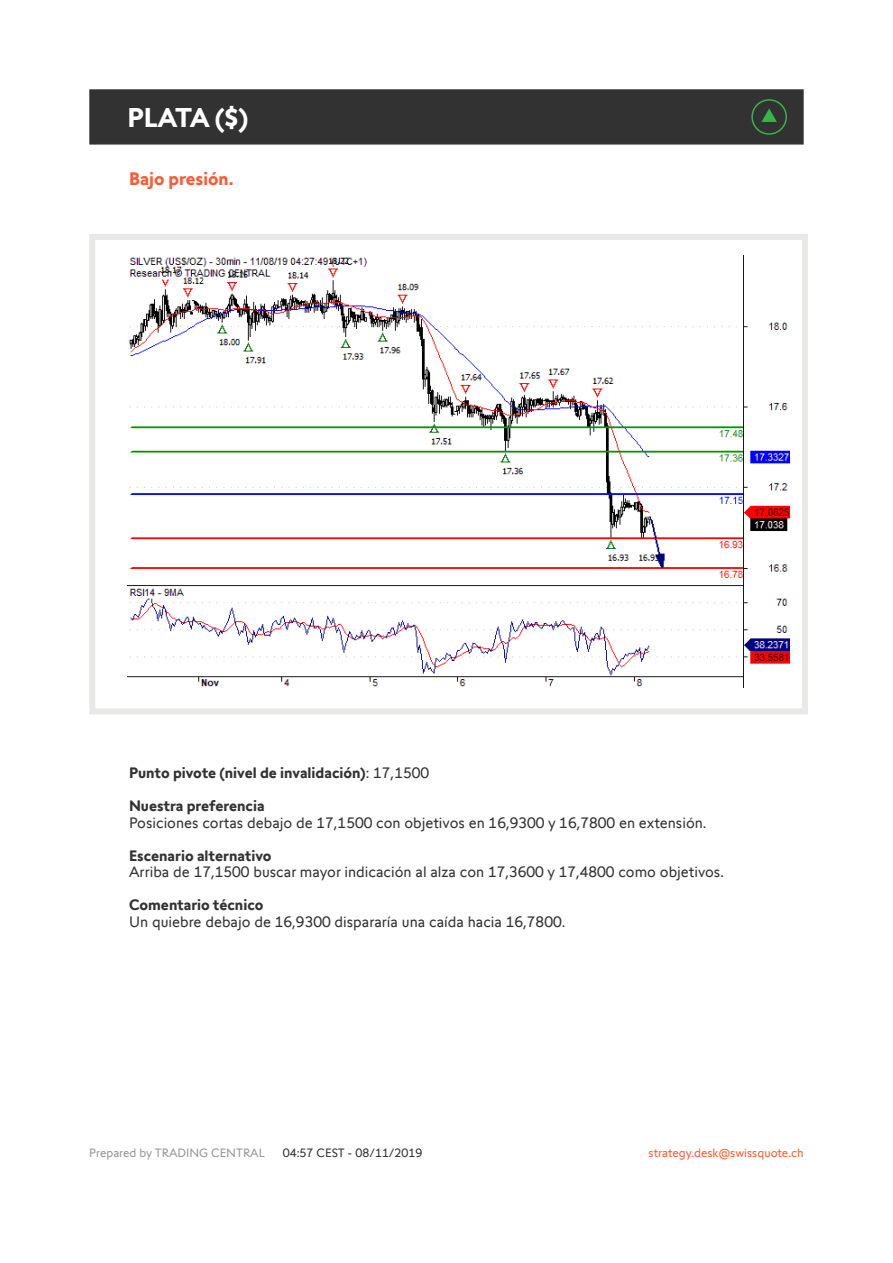
<style>
.page{position:relative;width:893px;height:1263px;background:#fff}
.page>*{position:absolute;margin:0;border:0;box-sizing:border-box;transform-origin:0 0}
.t1{font:700 27px "Swissquote CT";letter-spacing:-.04em;color:#fff}
.t2{font:700 18px "Swissquote CT";color:#fa5b35}
.t3{font:15px "Swissquote CT";color:#323232}
.t4{font:700 15px "Swissquote CT";color:#323232}
.t5{font:12px "Swissquote CT";color:#fa5b35}
.t6{font:12px "Swissquote CT";color:#939598}
.t7{font:12px "Swissquote CT";color:#323232}
.s1{font-weight:400}
</style>
<div class="page">
<div style="left:89px;top:234px;width:719px;height:480px;border:6px solid #e9e8e7"></div>
<div style="left:89px;top:89px;width:715px;height:56px;background:#323232;border:2px solid #323232"></div>
<img style="left:128px;top:255px;width:661px;height:432px">
<svg style="left:751px;top:99px;width:36px;height:36px"></svg>
<h1 class="t1" style="left:128px;top:101px;width:122px">PLATA ($)</h1>
<p class="t2" style="left:129px;top:168px;width:106px">Bajo presión.</p>
<p class="t4" style="left:129px;top:764px;width:302px">Punto pivote (nivel de invalidación)<span class="s1">: 17,1500</span></p>
<p class="t4" style="left:129px;top:797px;width:137px">Nuestra preferencia</p>
<p class="t3" style="left:129px;top:814px;width:579px">Posiciones cortas debajo de 17,1500 con objetivos en 16,9300 y 16,7800 en extensión.</p>
<p class="t4" style="left:129px;top:846px;width:144px">Escenario alternativo</p>
<p class="t3" style="left:129px;top:863px;width:596px">Arriba de 17,1500 buscar mayor indicación al alza con 17,3600 y 17,4800 como objetivos.</p>
<p class="t4" style="left:129px;top:896px;width:136px">Comentario técnico</p>
<p class="t3" style="left:129px;top:913px;width:438px">Un quiebre debajo de 16,9300 dispararía una caída hacia 16,7800.</p>
<p class="t6" style="left:89px;top:1145px;width:177px">Prepared by TRADING CENTRAL</p>
<p class="t7" style="left:283px;top:1145px;width:141px">04:57 CEST - 08/11/2019</p>
<p class="t5" style="left:649px;top:1145px;width:157px">strategy.desk@swissquote.ch</p>
</div>
